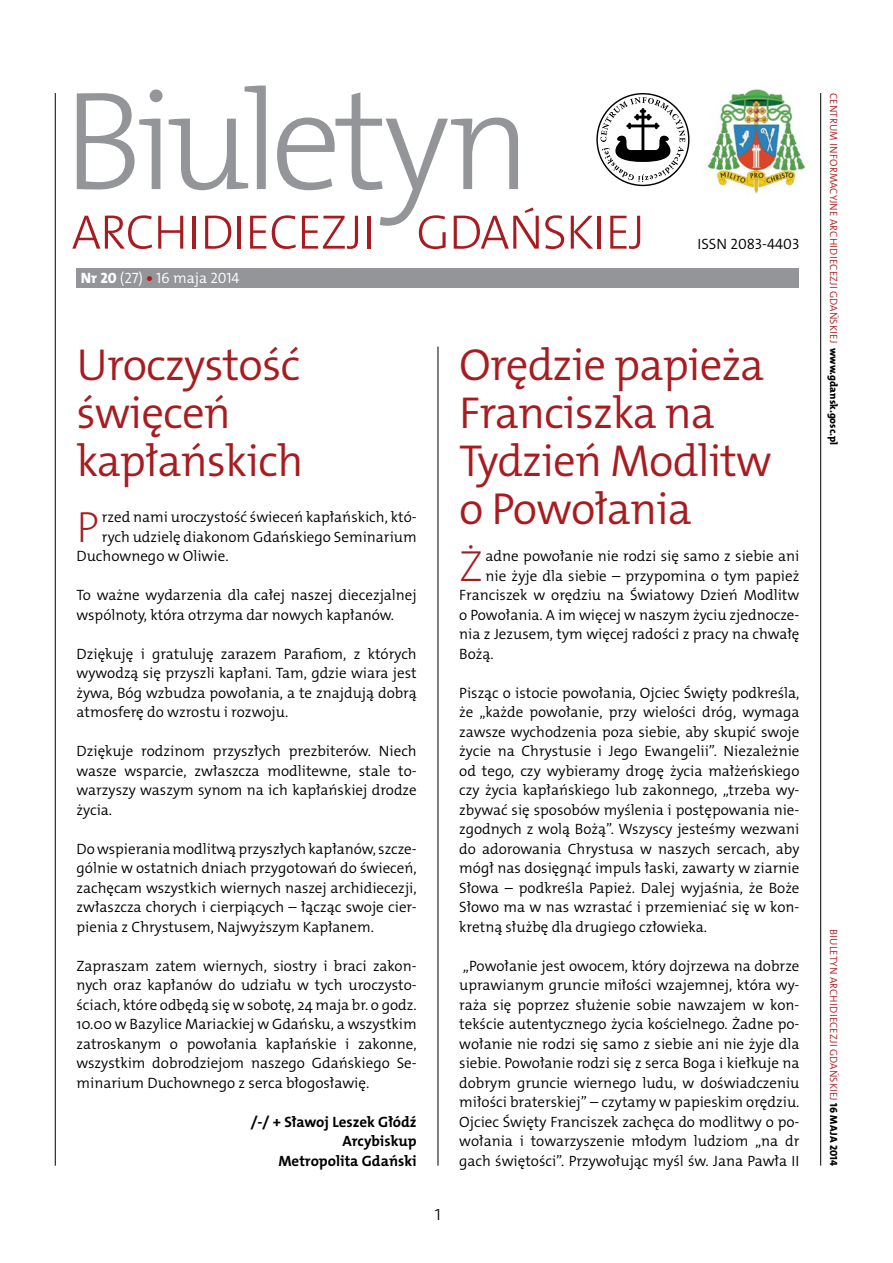
<style>
.page{position:relative;width:893px;height:1263px;background:#fff}
.page>*{position:absolute;margin:0;border:0;box-sizing:border-box;transform-origin:0 0}
.t1{font:45px/48px "The Mix HP4 Se Lig";letter-spacing:-.02em;color:#a71c20}
.t2{font:43.95px "The Mix HP2 Ex Lig";color:#a71c20}
.t3{font:21px "The Mix HP2 Ex Lig";color:#000}
.t4{font:15px/19.5px "The Mix HP4 Se Lig";color:#000;text-align:justify}
.t5{font:15px/19.5px "The Mix HP7 Bld";color:#000;text-align:right}
.t6{font:15px "The Mix HP4 Se Lig";color:#fff}
.t7{font:10.5px "The Mix HP4 Se Lig";letter-spacing:.015em;color:#a71c20}
.s1{font-family:"The Mix HP8 Ex Bld"}
.s2{font-family:"The Mix HP8 Ex Bld";color:#a71c20}
.s3{font-family:"The Mix HP8 Ex Bld";color:#000}
</style>
<div class="page">
<hr style="left:55px;top:93px;width:1px;height:1073px;background:#000">
<hr style="left:438px;top:347px;width:1px;height:819px;background:#000">
<hr style="left:820px;top:93px;width:1px;height:1073px;background:#000">
<svg style="left:77px;top:89px;width:86px;height:100px"></svg>
<svg style="left:169px;top:85px;width:97px;height:105px"></svg>
<svg style="left:72px;top:215px;width:80px;height:34px"></svg>
<svg style="left:158px;top:216px;width:25px;height:33px"></svg>
<hr style="left:193px;top:216px;width:3px;height:33px;background:#a71c20">
<svg style="left:205px;top:216px;width:26px;height:33px"></svg>
<hr style="left:238px;top:216px;width:3px;height:33px;background:#a71c20">
<svg style="left:250px;top:216px;width:16px;height:33px"></svg>
<svg style="left:272px;top:92px;width:267px;height:157px"></svg>
<svg style="left:545px;top:215px;width:19px;height:34px"></svg>
<svg style="left:571px;top:216px;width:22px;height:33px"></svg>
<hr style="left:598px;top:216px;width:3px;height:33px;background:#a71c20">
<svg style="left:610px;top:216px;width:30px;height:33px"></svg>
<img style="left:707px;top:89px;width:99px;height:105px">
<svg style="left:596px;top:93px;width:93px;height:93px"></svg>
<div style="left:77px;top:268px;width:722px;height:20px;background:#939598"></div>
<p class="t6" style="left:81px;top:268px;width:160px"><span class="s1">Nr 20</span> (27) <span class="s2">•</span> 16 maja 2014</p>
<p class="t4" style="left:697px;top:234px;width:103px">ISSN 2083-4403</p>
<h1 class="t1" style="left:77px;top:341px;width:228px">Uroczystość święceń kapłańskich</h1>
<h2 class="t2" style="left:77px;top:498px;width:24px">P</h2>
<p class="t4" style="left:102px;top:507px;width:316px">rzed nami uroczystość świeceń kapłańskich, któ-</p>
<p class="t4" style="left:102px;top:527px;width:316px">rych udzielę diakonom Gdańskiego Seminarium</p>
<p class="t4" style="left:77px;top:546px;width:154px">Duchownego w Oliwie.</p>
<p class="t4" style="left:77px;top:585px;width:342px">To ważne wydarzenia dla całej naszej diecezjalnej wspólnoty, która otrzyma dar nowych kapłanów.</p>
<p class="t4" style="left:77px;top:644px;width:342px">Dziękuję i gratuluję zarazem Parafiom, z których wywodzą się przyszli kapłani. Tam, gdzie wiara jest żywa, Bóg wzbudza powołania, a te znajdują dobrą atmosferę do wzrostu i rozwoju.</p>
<p class="t4" style="left:77px;top:741px;width:342px">Dziękuje rodzinom przyszłych prezbiterów. Niech wasze wsparcie, zwłaszcza modlitewne, stale to&shy;warzyszy waszym synom na ich kapłańskiej drodze życia.</p>
<p class="t4" style="left:77px;top:839px;width:342px">Do wspierania modlitwą przyszłych kapłanów, szcze&shy;gólnie w ostatnich dniach przygotowań do świeceń, zachęcam wszystkich wiernych naszej archidiecezji, zwłaszcza chorych i cierpiących – łącząc swoje cier&shy;pienia z Chrystusem, Najwyższym Kapłanem.</p>
<p class="t4" style="left:77px;top:956px;width:342px">Zapraszam zatem wiernych, siostry i braci zakon&shy;nych oraz kapłanów do udziału w tych uroczysto&shy;ściach, które odbędą się w sobotę, 24 maja br. o godz.<br>10.00 w Bazylice Mariackiej w Gdańsku, a wszystkim zatroskanym o powołania kapłańskie i zakonne, wszystkim dobrodziejom naszego Gdańskiego Se&shy;minarium Duchownego z serca błogosławię.</p>
<p class="t5" style="left:251px;top:1112px;width:168px">/-/ + Sławoj Leszek Głódź<br>Arcybiskup<br>Metropolita Gdański</p>
<h3 class="t3" style="left:434px;top:1199px;width:9px">1</h3>
<h1 class="t1" style="left:459px;top:341px;width:314px">Orędzie papieża<br>Franciszka na<br>Tydzień Modlitw o Powołania</h1>
<h2 class="t2" style="left:459px;top:537px;width:25px">Ż</h2>
<p class="t4" style="left:486px;top:546px;width:315px">adne powołanie nie rodzi się samo z siebie ani</p>
<p class="t4" style="left:486px;top:566px;width:315px">nie żyje dla siebie – przypomina o tym papież</p>
<p class="t4" style="left:459px;top:585px;width:342px">Franciszek w orędziu na Światowy Dzień Modlitw</p>
<p class="t4" style="left:459px;top:605px;width:342px">o Powołania. A im więcej w naszym życiu zjednocze-</p>
<p class="t4" style="left:459px;top:624px;width:342px">nia z Jezusem, tym więcej radości z pracy na chwałę</p>
<p class="t4" style="left:459px;top:644px;width:36px">Bożą.</p>
<p class="t4" style="left:459px;top:683px;width:342px">Pisząc o istocie powołania, Ojciec Święty podkreśla, że „każde powołanie, przy wielości dróg, wymaga zawsze wychodzenia poza siebie, aby skupić swoje życie na Chrystusie i Jego Ewangelii”. Niezależnie od tego, czy wybieramy drogę życia małżeńskiego czy życia kapłańskiego lub zakonnego, „trzeba wy&shy;zbywać się sposobów myślenia i postępowania nie&shy;zgodnych z wolą Bożą”. Wszyscy jesteśmy wezwani do adorowania Chrystusa w naszych sercach, aby mógł nas dosięgnąć impuls łaski, zawarty w ziarnie Słowa – podkreśla Papież. Dalej wyjaśnia, że Boże Słowo ma w nas wzrastać i przemieniać się w kon&shy;kretną służbę dla drugiego człowieka.</p>
<p class="t4" style="left:459px;top:956px;width:342px">„Powołanie jest owocem, który dojrzewa na dobrze uprawianym gruncie miłości wzajemnej, która wy&shy;raża się poprzez służenie sobie nawzajem w kon&shy;tekście autentycznego życia kościelnego. Żadne po&shy;wołanie nie rodzi się samo z siebie ani nie żyje dla siebie. Powołanie rodzi się z serca Boga i kiełkuje na dobrym gruncie wiernego ludu, w doświadczeniu miłości braterskiej” – czytamy w papieskim orędziu.<br>Ojciec Święty Franciszek zachęca do modlitwy o po&shy;wołania i towarzyszenie młodym ludziom „na dr gach świętości”. Przywołując myśl św. Jana Pawła II</p>
<p class="t7" style="left:840px;top:93px;width:354px;rotate:90deg">Centrum Informacyjne Archi di ecezji Gdański ej <span class="s3">www.gdansk.gosc.pl</span></p>
<p class="t7" style="left:840px;top:929px;width:238px;rotate:90deg">Bi uletyn Archi di ecezji Gdański ej <span class="s3">16 maja 2014</span></p>
</div>
